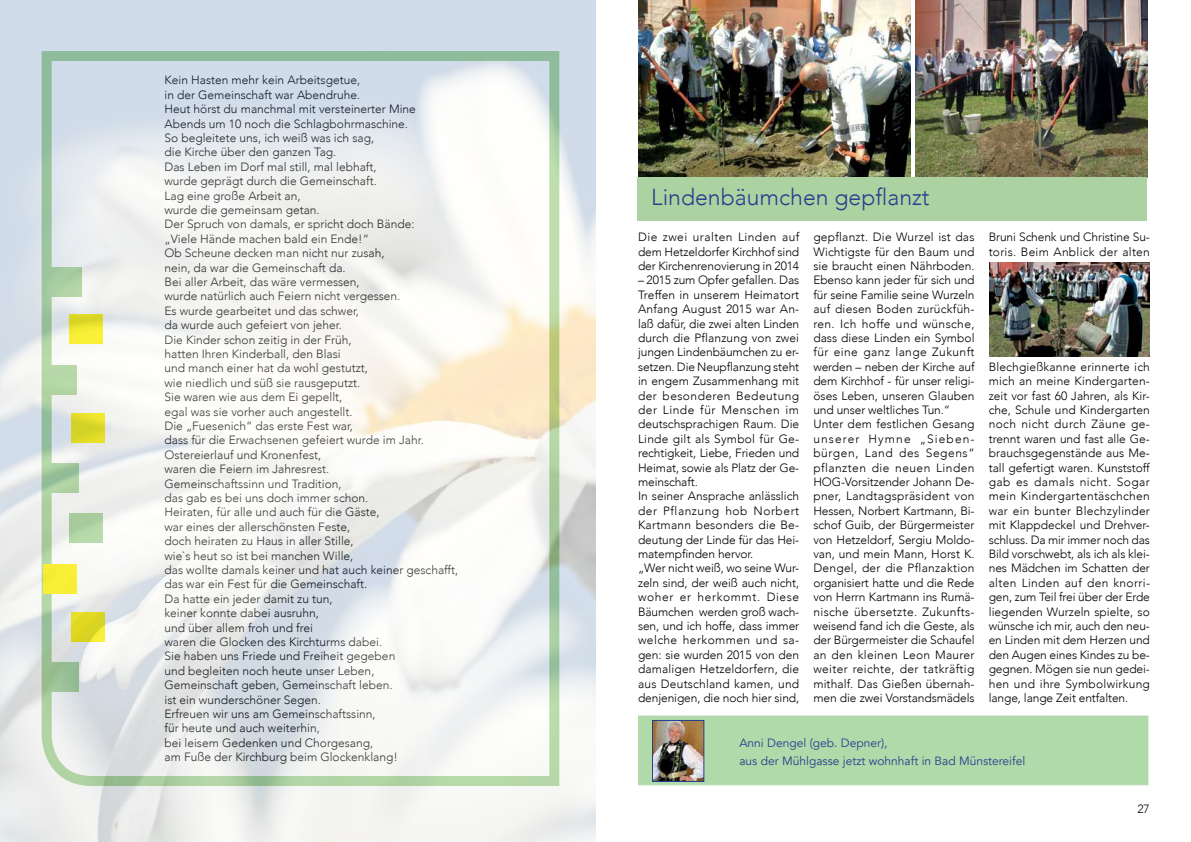
<style>
.page{position:relative;width:1191px;height:842px;background:#fff}
.page>*{position:absolute;margin:0;border:0;box-sizing:border-box;transform-origin:0 0}
.t1{font:300 23px "Avenir";color:#25408f}
.t2{font:300 12px/14.4px "Avenir";color:#000}
.t3{font:12px/18px "Avenir";color:#25408f}
</style>
<div class="page">
<img style="left:0;top:0;width:595px;height:842px">
<div style="left:638px;top:715px;width:510px;height:70px;background:#b1daaa;border:1px solid #b1daaa"></div>
<img style="left:654px;top:722px;width:48px;height:58px">
<div style="left:652px;top:720px;width:52px;height:62px;border:1px solid #25408f"></div>
<img style="left:916px;top:0;width:231px;height:177px">
<img style="left:638px;top:0;width:273px;height:177px">
<div style="left:637px;top:178px;width:510px;height:43px;background:#add2a2"></div>
<img style="left:989px;top:262px;width:160px;height:94px">
<p class="t2" style="left:164px;top:73px;width:295px">Kein Hasten mehr kein Arbeitsgetue,<br>in der Gemeinschaft war Abendruhe.<br>Heut hörst du manchmal mit versteinerter Mine Abends um 10 noch die Schlagbohrmaschine.<br>So begleitete uns, ich weiß was ich sag,<br>die Kirche über den ganzen Tag.<br>Das Leben im Dorf mal still, mal lebhaft,<br>wurde geprägt durch die Gemeinschaft.<br>Lag eine große Arbeit an,<br>wurde die gemeinsam getan.<br>Der Spruch von damals, er spricht doch Bände:<br>„Viele Hände machen bald ein Ende!“<br>Ob Scheune decken man nicht nur zusah,<br>nein, da war die Gemeinschaft da.<br>Bei aller Arbeit, das wäre vermessen,<br>wurde natürlich auch Feiern nicht vergessen.<br>Es wurde gearbeitet und das schwer,<br>da wurde auch gefeiert von jeher.<br>Die Kinder schon zeitig in der Früh,<br>hatten Ihren Kinderball, den Blasi<br>und manch einer hat da wohl gestutzt,<br>wie niedlich und süß sie rausgeputzt.<br>Sie waren wie aus dem Ei gepellt,<br>egal was sie vorher auch angestellt.<br>Die „Fuesenich“ das erste Fest war,<br>dass für die Erwachsenen gefeiert wurde im Jahr.<br>Ostereierlauf und Kronenfest,<br>waren die Feiern im Jahresrest.<br>Gemeinschaftssinn und Tradition,<br>das gab es bei uns doch immer schon.<br>Heiraten, für alle und auch für die Gäste,<br>war eines der allerschönsten Feste,<br>doch heiraten zu Haus in aller Stille,<br>wie`s heut so ist bei manchen Wille,<br>das wollte damals keiner und hat auch keiner geschafft, das war ein Fest für die Gemeinschaft.<br>Da hatte ein jeder damit zu tun,<br>keiner konnte dabei ausruhn,<br>und über allem froh und frei<br>waren die Glocken des Kirchturms dabei.<br>Sie haben uns Friede und Freiheit gegeben<br>und begleiten noch heute unser Leben,<br>Gemeinschaft geben, Gemeinschaft leben.<br>ist ein wunderschöner Segen.<br>Erfreuen wir uns am Gemeinschaftssinn,<br>für heute und auch weiterhin,<br>bei leisem Gedenken und Chorgesang,<br>am Fuße der Kirchburg beim Glockenklang!</p>
<h1 class="t1" style="left:651px;top:184px;width:280px">Lindenbäumchen gepflanzt</h1>
<p class="t2" style="left:638px;top:230px;width:163px;text-align:justify">Die zwei uralten Linden auf dem Hetzeldorfer Kirchhof sind der Kirchenrenovierung in 2014</p>
<p class="t2" style="left:638px;top:273px;width:163px">– 2015 zum Opfer gefallen. Das<br>Treffen in unserem Heimatort<br>Anfang August 2015 war An&shy;laß dafür, die zwei alten Linden durch die Pflanzung von zwei jungen Lindenbäumchen zu er&shy;setzen. Die Neupflanzung steht in engem Zusammenhang mit der besonderen Bedeutung der Linde für Menschen im deutschsprachigen Raum. Die<br>Linde gilt als Symbol für Ge&shy;rechtigkeit, Liebe, Frieden und<br>Heimat, sowie als Platz der Ge&shy;meinschaft.<br>In seiner Ansprache anlässlich der Pflanzung hob Norbert<br>Kartmann besonders die Be&shy;deutung der Linde für das Hei&shy;matempfinden hervor.<br>„Wer nicht weiß, wo seine Wur&shy;zeln sind, der weiß auch nicht, woher er herkommt. Diese<br>Bäumchen werden groß wach&shy;sen, und ich hoffe, dass immer welche herkommen und sa&shy;gen: sie wurden 2015 von den damaligen Hetzeldorfern, die aus Deutschland kamen, und denjenigen, die noch hier sind,</p>
<p class="t2" style="left:813px;top:230px;width:163px">gepflanzt. Die Wurzel ist das<br>Wichtigste für den Baum und sie braucht einen Nährboden.<br>Ebenso kann jeder für sich und für seine Familie seine Wurzeln auf diesen Boden zurückfüh&shy;ren. Ich hoffe und wünsche, dass diese Linden ein Symbol für eine ganz lange Zukunft werden – neben der Kirche auf dem Kirchhof - für unser religi&shy;öses Leben, unseren Glauben und unser weltliches Tun.“<br>Unter dem festlichen Gesang unserer Hymne „Sieben&shy;bürgen, Land des Segens“ pflanzten die neuen Linden<br>HOG-Vorsitzender Johann De&shy;pner, Landtagspräsident von<br>Hessen, Norbert Kartmann, Bi&shy;schof Guib, der Bürgermeister von Hetzeldorf, Sergiu Moldo&shy;van, und mein Mann, Horst K.<br>Dengel, der die Pflanzaktion organisiert hatte und die Rede von Herrn Kartmann ins Rumä&shy;nische übersetzte. Zukunfts&shy;weisend fand ich die Geste, als der Bürgermeister die Schaufel an den kleinen Leon Maurer weiter reichte, der tatkräftig mithalf. Das Gießen übernah&shy;men die zwei Vorstandsmädels</p>
<p class="t2" style="left:988px;top:230px;width:163px">Bruni Schenk und Christine Su&shy;toris. Beim Anblick der alten</p>
<p class="t2" style="left:988px;top:359px;width:163px;text-align:justify">Blechgießkanne erinnerte ich mich an meine Kindergarten&shy;zeit vor fast 60 Jahren, als Kir&shy;che, Schule und Kindergarten noch nicht durch Zäune ge&shy;trennt waren und fast alle Ge&shy;brauchsgegenstände aus Me&shy;tall gefertigt waren. Kunststoff gab es damals nicht. Sogar mein Kindergartentäschchen war ein bunter Blechzylinder mit Klappdeckel und Drehver&shy;schluss. Da mir immer noch das Bild vorschwebt, als ich als klei&shy;nes Mädchen im Schatten der alten Linden auf den knorri&shy;gen, zum Teil frei über der Erde liegenden Wurzeln spielte, so wünsche ich mir, auch den neu&shy;en Linden mit dem Herzen und den Augen eines Kindes zu be&shy;gegnen. Mögen sie nun gedei&shy;hen und ihre Symbolwirkung lange, lange Zeit entfalten.</p>
<p class="t3" style="left:739px;top:734px;width:287px">Anni Dengel (geb. Depner),<br>aus der Mühlgasse jetzt wohnhaft in Bad Münstereifel</p>
<p class="t2" style="left:1137px;top:801px;width:14px">27</p>
</div>
